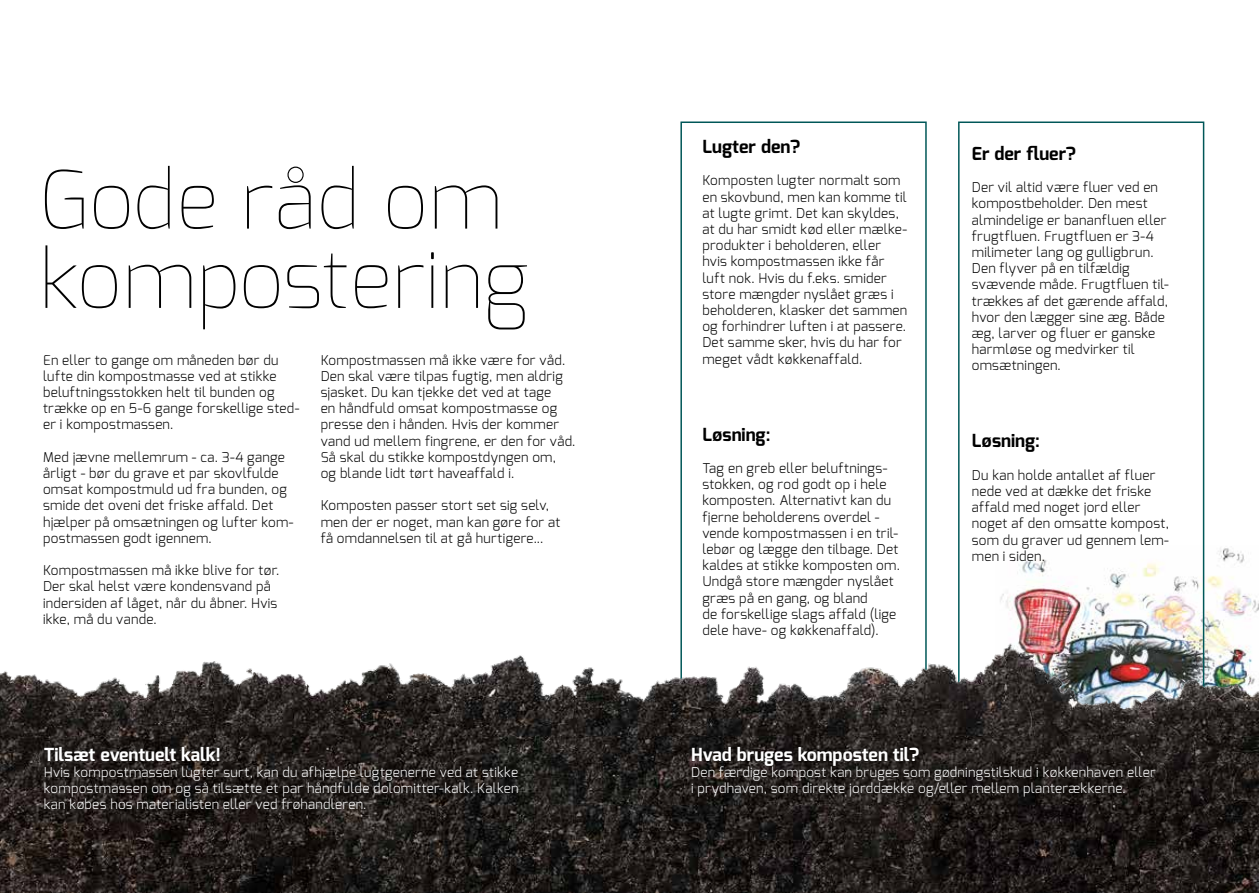
<style>
.page{position:relative;width:1259px;height:893px;background:#fff}
.page>*{position:absolute;margin:0;border:0;box-sizing:border-box;transform-origin:0 0}
.t1{font:100 79.95px/79.3px "Exo";color:#000}
.t2{font:700 18px "Exo";color:#fff}
.t3{font:700 18px "Exo";color:#000}
.t4{font:300 13.5px/16.2px "Exo";letter-spacing:.02em;color:#000}
.t5{font:300 13.5px/16.2px "Exo";letter-spacing:.015em;color:#fff;text-align:justify}
</style>
<div class="page">
<img style="left:1000px;top:542px;width:259px;height:93px">
<div style="left:680px;top:122px;width:246px;height:608px;border:2px solid #005758"></div>
<div style="left:958px;top:122px;width:246px;height:608px;border:2px solid #005758"></div>
<img style="left:0;top:635px;width:1259px;height:258px">
<div style="left:36px;top:739px;width:490px;height:78px;background:#000;opacity:.75"></div>
<div style="left:684px;top:739px;width:478px;height:65px;background:#000;opacity:.75"></div>
<h1 class="t1" style="left:39px;top:160px;width:491px">Gode råd om kompostering</h1>
<p class="t4" style="left:43px;top:352px;width:258px">En eller to gange om måneden bør du lufte din kompostmasse ved at stikke beluftningsstokken helt til bunden og trække op en 5-6 gange forskellige sted&shy;er i kompostmassen.</p>
<p class="t4" style="left:43px;top:449px;width:252px">Med jævne mellemrum - ca. 3-4 gange årligt - bør du grave et par skovlfulde omsat kompostmuld ud fra bunden, og smide det oveni det friske affald. Det hjælper på omsætningen og lufter kom&shy;postmassen godt igennem.</p>
<p class="t4" style="left:43px;top:562px;width:238px">Kompostmassen må ikke blive for tør.<br>Der skal helst være kondensvand på indersiden af låget, når du åbner. Hvis ikke, må du vande.</p>
<p class="t4" style="left:321px;top:352px;width:256px">Kompostmassen må ikke være for våd.<br>Den skal være tilpas fugtig, men aldrig sjasket. Du kan tjekke det ved at tage<br>en håndfuld omsat kompostmasse og presse den i hånden. Hvis der kommer vand ud mellem fingrene, er den for våd.<br>Så skal du stikke kompostdyngen om,<br>og blande lidt tørt haveaffald i.</p>
<p class="t4" style="left:321px;top:497px;width:241px">Komposten passer stort set sig selv, men der er noget, man kan gøre for at få omdannelsen til at gå hurtigere...</p>
<h2 class="t2" style="left:44px;top:743px;width:178px">Tilsæt eventuelt kalk!</h2>
<p class="t5" style="left:44px;top:764px;width:476px">Hvis kompostmassen lugter surt, kan du afhjælpe lugtgenerne ved at stikke kompostmassen om og så tilsætte et par håndfulde dolomitter-kalk. Kalken kan købes hos materialisten eller ved frøhandleren.</p>
<h2 class="t3" style="left:702px;top:135px;width:99px">Lugter den?</h2>
<p class="t4" style="left:702px;top:172px;width:206px">Komposten lugter normalt som en skovbund, men kan komme til at lugte grimt. Det kan skyldes, at du har smidt kød eller mælke&shy;produkter i beholderen, eller hvis kompostmassen ikke får luft nok. Hvis du f.eks. smider store mængder nyslået græs i beholderen, klasker det sammen og forhindrer luften i at passere.<br>Det samme sker, hvis du har for meget vådt køkkenaffald.</p>
<h2 class="t3" style="left:702px;top:423px;width:70px">Løsning:</h2>
<p class="t4" style="left:702px;top:460px;width:199px">Tag en greb eller beluftnings&shy;stokken, og rod godt op i hele komposten. Alternativt kan du fjerne beholderens overdel - vende kompostmassen i en tril&shy;lebør og lægge den tilbage. Det kaldes at stikke komposten om.<br>Undgå store mængder nyslået græs på en gang, og bland<br>de forskellige slags affald (lige dele have- og køkkenaffald).</p>
<h2 class="t3" style="left:972px;top:142px;width:106px">Er der fluer?</h2>
<p class="t4" style="left:972px;top:179px;width:199px">Der vil altid være fluer ved en kompostbeholder. Den mest almindelige er bananfluen eller frugtfluen. Frugtfluen er 3-4 milimeter lang og gulligbrun.<br>Den flyver på en tilfældig svævende måde. Frugtfluen til&shy;trækkes af det gærende affald, hvor den lægger sine æg. Både æg, larver og fluer er ganske harmløse og medvirker til omsætningen.</p>
<h2 class="t3" style="left:972px;top:429px;width:70px">Løsning:</h2>
<p class="t4" style="left:972px;top:467px;width:199px">Du kan holde antallet af fluer nede ved at dække det friske affald med noget jord eller noget af den omsatte kompost, som du graver ud gennem lem&shy;men i siden.</p>
<h2 class="t2" style="left:691px;top:743px;width:229px">Hvad bruges komposten til?</h2>
<p class="t5" style="left:691px;top:764px;width:466px">Den færdige kompost kan bruges som gødningstilskud i køkkenhaven eller i prydhaven, som direkte jorddække og/eller mellem planterækkerne.</p>
</div>
